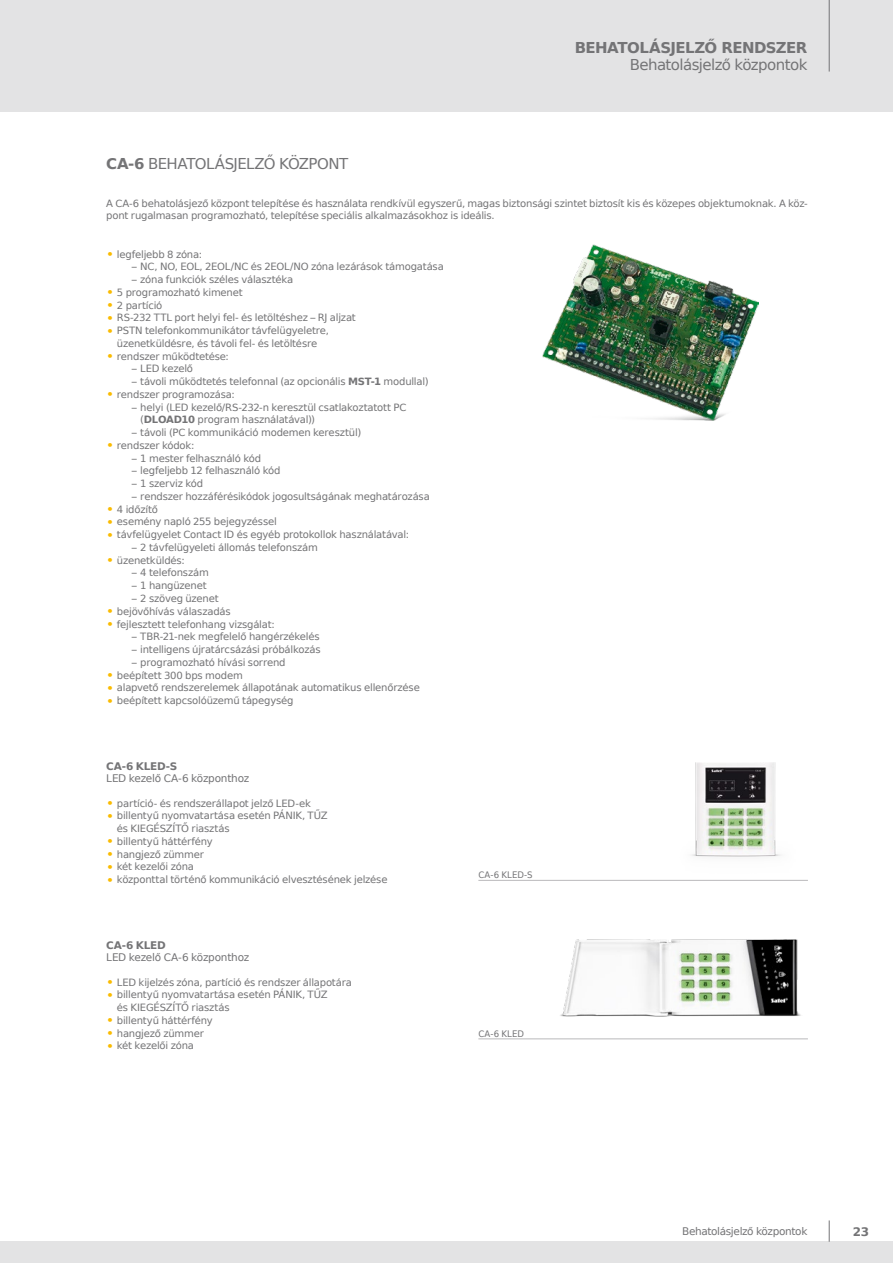
<style>
.page{position:relative;width:893px;height:1263px;background:#fff}
.page>*{position:absolute;margin:0;border:0;box-sizing:border-box;transform-origin:0 0}
._01_-_GRUPY_PRODUKTÓ{font:15px "Prima Sans EU";letter-spacing:-.045em;color:#747476}
._02_-_HEAD{font:15px "Prima Sans EU";letter-spacing:-.04em;color:#747476}
._01_-_HEAD{font:700 15px "Prima Sans EU";letter-spacing:-.04em;color:#747476}
.t1{font:700 12px "Prima Sans EU";color:#747476}
._04_-_PRODUKT_-_NAZW{font:10.5px "Prima Sans EU";letter-spacing:-.02em;color:#747476}
._03_-_STOPKA{font:10.5px "Prima Sans EU";letter-spacing:-.035em;color:#747476}
._03_-_PRODUKT_-_SYMB{font:700 10.5px "Prima Sans EU";letter-spacing:-.025em;color:#747476}
._02_-_GRUPY_-_OPIS{font:10.05px/12.8px "Prima Sans EU";letter-spacing:-.02em;color:#747476}
._07_-_PODPIS_FOTKA{font:9px "Prima Sans EU";letter-spacing:.015em;color:#747476;scale:.95 1}
.s1{font-weight:700}
.s2{font-size:13.5px;color:#fabb00}
</style>
<div class="page">
<img style="left:542px;top:245px;width:217px;height:175px">
<hr style="left:478px;top:1038px;width:330px;height:1px;background:#bab9bb">
<img style="left:560px;top:939px;width:241px;height:78px">
<hr style="left:478px;top:880px;width:330px;height:1px;background:#bab9bb">
<img style="left:691px;top:762px;width:90px;height:95px">
<div style="left:0;top:0;width:893px;height:112px;background:#e3e3e4"></div>
<div style="left:0;top:1242px;width:893px;height:21px;background:#e3e3e4"></div>
<svg style="left:829px;top:1220px;width:1px;height:22px"></svg>
<hr style="left:829px;top:0;width:1px;height:72px;background:#747476">
<p class="_01_-_HEAD" style="left:575px;top:38px;width:234px">BEHATOLÁSJELZŐ RENDSZER</p>
<p class="_02_-_HEAD" style="left:630px;top:54px;width:179px">Behatolásjelző központok</p>
<p class="_01_-_GRUPY_PRODUKTÓ" style="left:106px;top:153px;width:244px"><span class="s1">CA-6</span> BEHATOLÁSJELZŐ KÖZPONT</p>
<p class="_02_-_GRUPY_-_OPIS" style="left:106px;top:197px;width:703px;line-height:12px">A CA-6 behatolásjező központ telepítése és használata rendkívül egyszerű, magas biztonsági szintet biztosít kis és közepes objektumoknak. A köz&shy;pont rugalmasan programozható, telepítése speciális alkalmazásokhoz is ideális.</p>
<p class="_02_-_GRUPY_-_OPIS" style="left:106px;top:247px;width:97px"><span class="s2">•</span> legfeljebb 8 zóna:</p>
<p class="_02_-_GRUPY_-_OPIS" style="left:132px;top:260px;width:314px">– NC, NO, EOL, 2EOL/NC és 2EOL/NO zóna lezárások támogatása</p>
<p class="_02_-_GRUPY_-_OPIS" style="left:132px;top:273px;width:163px">– zóna funkciók széles választéka</p>
<p class="_02_-_GRUPY_-_OPIS" style="left:106px;top:286px;width:138px"><span class="s2">•</span> 5 programozható kimenet</p>
<p class="_02_-_GRUPY_-_OPIS" style="left:106px;top:298px;width:58px"><span class="s2">•</span> 2 partíció</p>
<p class="_02_-_GRUPY_-_OPIS" style="left:106px;top:311px;width:251px"><span class="s2">•</span> RS-232 TTL port helyi fel- és letöltéshez – RJ aljzat</p>
<p class="_02_-_GRUPY_-_OPIS" style="left:106px;top:324px;width:224px;text-align:center"><span class="s2">•</span> PSTN telefonkommunikátor távfelügyeletre, üzenetküldésre, és távoli fel- és letöltésre</p>
<p class="_02_-_GRUPY_-_OPIS" style="left:106px;top:349px;width:124px"><span class="s2">•</span> rendszer működtetése:</p>
<p class="_02_-_GRUPY_-_OPIS" style="left:132px;top:362px;width:63px">– LED kezelő</p>
<p class="_02_-_GRUPY_-_OPIS" style="left:132px;top:375px;width:298px">– távoli működtetés telefonnal (az opcionális <span class="s1">MST-1</span> modullal)</p>
<p class="_02_-_GRUPY_-_OPIS" style="left:106px;top:388px;width:130px"><span class="s2">•</span> rendszer programozása:</p>
<p class="_02_-_GRUPY_-_OPIS" style="left:140px;top:400px;width:268px;text-indent:-9px">– helyi (LED kezelő/RS-232-n keresztül csatlakoztatott PC (<span class="s1">DLOAD10</span> program használatával))</p>
<p class="_02_-_GRUPY_-_OPIS" style="left:132px;top:426px;width:231px">– távoli (PC kommunikáció modemen keresztül)</p>
<p class="_02_-_GRUPY_-_OPIS" style="left:106px;top:439px;width:90px"><span class="s2">•</span> rendszer kódok:</p>
<p class="_02_-_GRUPY_-_OPIS" style="left:132px;top:451px;width:131px">– 1 mester felhasználó kód</p>
<p class="_02_-_GRUPY_-_OPIS" style="left:132px;top:464px;width:150px">– legfeljebb 12 felhasználó kód</p>
<p class="_02_-_GRUPY_-_OPIS" style="left:132px;top:477px;width:73px">– 1 szerviz kód</p>
<p class="_02_-_GRUPY_-_OPIS" style="left:132px;top:490px;width:300px">– rendszer hozzáférésikódok jogosultságának meghatározása</p>
<p class="_02_-_GRUPY_-_OPIS" style="left:106px;top:502px;width:53px"><span class="s2">•</span> 4 időzítő</p>
<p class="_02_-_GRUPY_-_OPIS" style="left:106px;top:515px;width:172px"><span class="s2">•</span> esemény napló 255 bejegyzéssel</p>
<p class="_02_-_GRUPY_-_OPIS" style="left:106px;top:528px;width:304px"><span class="s2">•</span> távfelügyelet Contact ID és egyéb protokollok használatával:</p>
<p class="_02_-_GRUPY_-_OPIS" style="left:132px;top:541px;width:188px">– 2 távfelügyeleti állomás telefonszám</p>
<p class="_02_-_GRUPY_-_OPIS" style="left:106px;top:553px;width:80px"><span class="s2">•</span> üzenetküldés:</p>
<p class="_02_-_GRUPY_-_OPIS" style="left:132px;top:566px;width:79px">– 4 telefonszám</p>
<p class="_02_-_GRUPY_-_OPIS" style="left:132px;top:579px;width:76px">– 1 hangüzenet</p>
<p class="_02_-_GRUPY_-_OPIS" style="left:132px;top:592px;width:88px">– 2 szöveg üzenet</p>
<p class="_02_-_GRUPY_-_OPIS" style="left:106px;top:604px;width:126px"><span class="s2">•</span> bejövőhívás válaszadás</p>
<p class="_02_-_GRUPY_-_OPIS" style="left:106px;top:617px;width:170px"><span class="s2">•</span> fejlesztett telefonhang vizsgálat:</p>
<p class="_02_-_GRUPY_-_OPIS" style="left:132px;top:630px;width:190px">– TBR-21-nek megfelelő hangérzékelés</p>
<p class="_02_-_GRUPY_-_OPIS" style="left:132px;top:643px;width:190px">– intelligens újratárcsázási próbálkozás</p>
<p class="_02_-_GRUPY_-_OPIS" style="left:132px;top:655px;width:155px">– programozható hívási sorrend</p>
<p class="_02_-_GRUPY_-_OPIS" style="left:106px;top:668px;width:138px"><span class="s2">•</span> beépített 300 bps modem</p>
<p class="_02_-_GRUPY_-_OPIS" style="left:106px;top:681px;width:315px"><span class="s2">•</span> alapvető rendszerelemek állapotának automatikus ellenőrzése</p>
<p class="_02_-_GRUPY_-_OPIS" style="left:106px;top:694px;width:189px"><span class="s2">•</span> beépített kapcsolóüzemű tápegység</p>
<p class="_03_-_PRODUKT_-_SYMB" style="left:106px;top:759px;width:73px">CA-6 KLED-S</p>
<p class="_04_-_PRODUKT_-_NAZW" style="left:106px;top:771px;width:145px">LED kezelő CA-6 központhoz</p>
<p class="_02_-_GRUPY_-_OPIS" style="left:106px;top:796px;width:206px"><span class="s2">•</span> partíció- és rendszerállapot jelző LED-ek</p>
<p class="_02_-_GRUPY_-_OPIS" style="left:117px;top:809px;width:212px;text-indent:-11px"><span class="s2">•</span> billentyű nyomvatartása esetén PÁNIK, TŰZ és KIEGÉSZÍTŐ riasztás</p>
<p class="_02_-_GRUPY_-_OPIS" style="left:106px;top:835px;width:108px"><span class="s2">•</span> billentyű háttérfény</p>
<p class="_02_-_GRUPY_-_OPIS" style="left:106px;top:847px;width:99px"><span class="s2">•</span> hangjező zümmer</p>
<p class="_02_-_GRUPY_-_OPIS" style="left:106px;top:860px;width:89px"><span class="s2">•</span> két kezelői zóna</p>
<p class="_02_-_GRUPY_-_OPIS" style="left:106px;top:873px;width:283px"><span class="s2">•</span> központtal történő kommunikáció elvesztésének jelzése</p>
<p class="_03_-_PRODUKT_-_SYMB" style="left:106px;top:938px;width:61px">CA-6 KLED</p>
<p class="_04_-_PRODUKT_-_NAZW" style="left:106px;top:950px;width:145px">LED kezelő CA-6 központhoz</p>
<p class="_02_-_GRUPY_-_OPIS" style="left:106px;top:975px;width:247px"><span class="s2">•</span> LED kijelzés zóna, partíció és rendszer állapotára</p>
<p class="_02_-_GRUPY_-_OPIS" style="left:117px;top:988px;width:212px;text-indent:-11px"><span class="s2">•</span> billentyű nyomvatartása esetén PÁNIK, TŰZ és KIEGÉSZÍTŐ riasztás</p>
<p class="_02_-_GRUPY_-_OPIS" style="left:106px;top:1013px;width:108px"><span class="s2">•</span> billentyű háttérfény</p>
<p class="_02_-_GRUPY_-_OPIS" style="left:106px;top:1026px;width:99px"><span class="s2">•</span> hangjező zümmer</p>
<p class="_02_-_GRUPY_-_OPIS" style="left:106px;top:1039px;width:89px"><span class="s2">•</span> két kezelői zóna</p>
<p class="_07_-_PODPIS_FOTKA" style="left:478px;top:868px;width:59px">CA-6 KLED-S</p>
<p class="_07_-_PODPIS_FOTKA" style="left:478px;top:1027px;width:49px">CA-6 KLED</p>
<p class="_03_-_STOPKA" style="left:682px;top:1224px;width:127px">Behatolásjelző központok</p>
<p class="t1" style="left:853px;top:1223px;width:18px">23</p>
</div>
